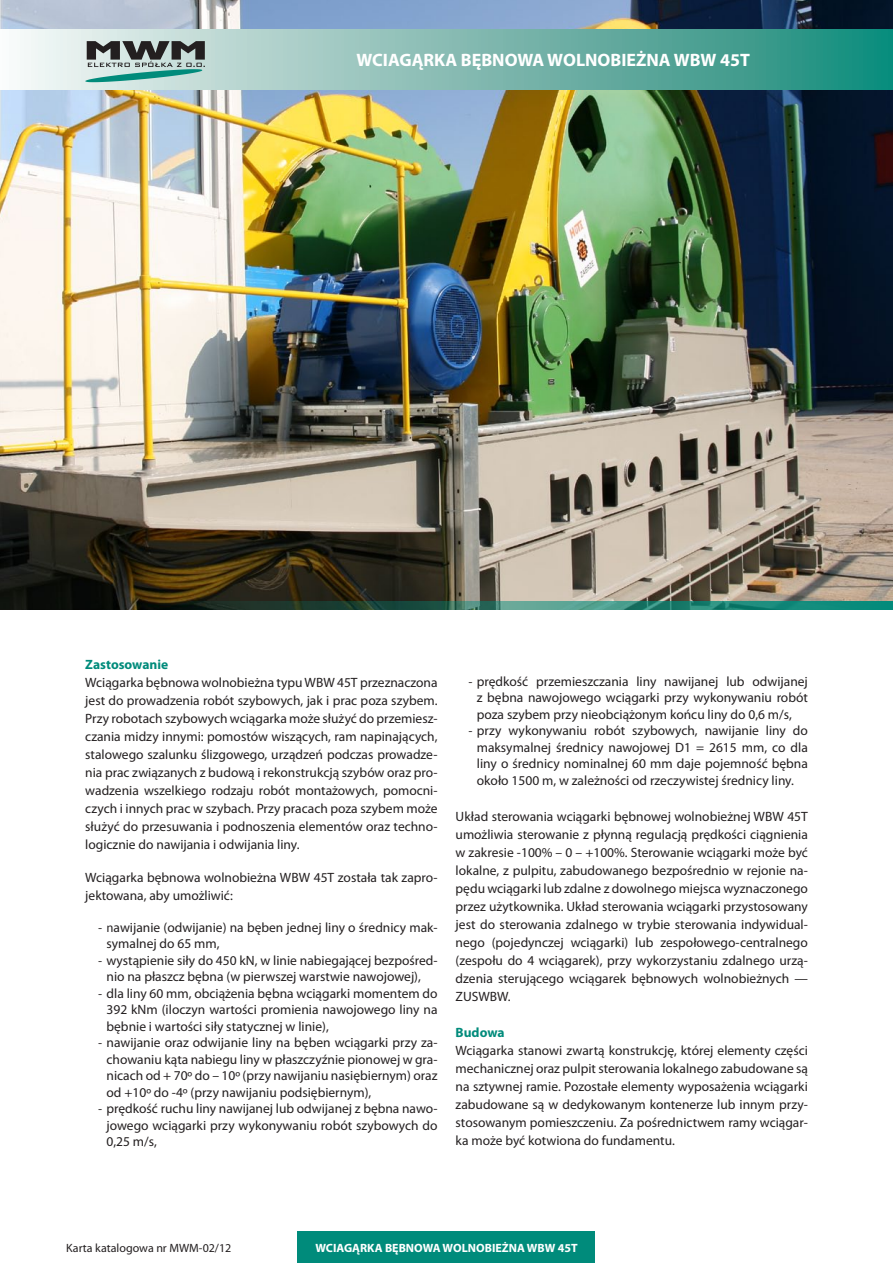
<style>
.page{position:relative;width:893px;height:1263px;background:#fff}
.page>*{position:absolute;margin:0;border:0;box-sizing:border-box;transform-origin:0 0}
.t1{font:700 18px "Myriad Pro";color:#fff}
.Body_Text_Indent{font:13.5px/18px "Myriad Pro";color:#231f20;text-align:justify}
.List_Paragraph{font:13.5px/16.5px "Myriad Pro";color:#231f20;text-align:justify}
.t2{font:700 13.5px "Myriad Pro";color:#008b7b}
.t3{font:700 12px "Myriad Pro";color:#fff}
.t4{font:12px "Myriad Pro";color:#231f20}
.s1{font-family:"Calibri"}
</style>
<div class="page">
<div style="left:298px;top:1231px;width:297px;height:32px;background:#008b7b"></div>
<img style="left:0;top:0;width:893px;height:609px">
<div style="left:0;top:30px;width:893px;height:59px;background:linear-gradient(to right,#f8f5f5,#168877)"></div>
<svg style="left:85px;top:41px;width:120px;height:41px;background:#7d9793"></svg>
<svg style="left:85px;top:601px;width:808px;height:8px;background:#256355"></svg>
<p class="t1" style="left:356px;top:48px;width:395px">WCIAGĄRKA BĘBNOWA WOLNOBIEŻNA WBW 45T</p>
<p class="t2" style="left:85px;top:656px;width:85px">Zastosowanie</p>
<p class="Body_Text_Indent" style="left:85px;top:673px;width:354px">Wciągarka bębnowa wolnobieżna typu WBW 45T przeznaczona jest do prowadzenia robót szybowych, jak i prac poza szybem.<br>Przy robotach szybowych wciągarka może służyć do przemiesz&shy;czania midzy innymi: pomostów wiszących, ram napinających, stalowego szalunku ślizgowego, urządzeń podczas prowadze&shy;nia prac związanych z budową i rekonstrukcją szybów oraz pro&shy;wadzenia wszelkiego rodzaju robót montażowych, pomocni&shy;czych i innych prac w szybach. Przy pracach poza szybem może służyć do przesuwania i podnoszenia elementów oraz techno&shy;logicznie do nawijania i odwijania liny.</p>
<p class="Body_Text_Indent" style="left:85px;top:868px;width:354px">Wciągarka bębnowa wolnobieżna WBW 45T została tak zapro&shy;jektowana, aby umożliwić:</p>
<p class="List_Paragraph" style="left:107px;top:919px;width:333px;text-indent:-9px"><span class="s1">- n</span>awijanie (odwijanie) na bęben jednej liny o średnicy mak&shy;symalnej do 65 mm,</p>
<p class="List_Paragraph" style="left:107px;top:952px;width:333px;text-indent:-9px"><span class="s1">-</span> wystąpienie siły do 450 kN, w linie nabiegającej bezpośred&shy;nio na płaszcz bębna (w pierwszej warstwie nawojowej),</p>
<p class="List_Paragraph" style="left:107px;top:985px;width:333px;text-indent:-9px"><span class="s1">-</span> dla liny 60 mm, obciążenia bębna wciągarki momentem do 392 kNm (iloczyn wartości promienia nawojowego liny na bębnie i wartości siły statycznej w linie),</p>
<p class="List_Paragraph" style="left:107px;top:1034px;width:333px;text-indent:-9px"><span class="s1">-</span> nawijanie oraz odwijanie liny na bęben wciągarki przy za&shy;chowaniu kąta nabiegu liny w płaszczyźnie pionowej w gra&shy;nicach od + 70º do – 10º (przy nawijaniu nasiębiernym) oraz od +10º do -4º (przy nawijaniu podsiębiernym),</p>
<p class="List_Paragraph" style="left:107px;top:1100px;width:333px;text-indent:-9px"><span class="s1">-</span> prędkość ruchu liny nawijanej lub odwijanej z bębna nawo&shy;jowego wciągarki przy wykonywaniu robót szybowych do 0,25 m/s,</p>
<p class="List_Paragraph" style="left:477px;top:673px;width:333px;text-indent:-9px"><span class="s1">-</span> prędkość przemieszczania liny nawijanej lub odwijanej z bębna nawojowego wciągarki przy wykonywaniu robót poza szybem przy nieobciążonym końcu liny do 0,6 m/s,</p>
<p class="List_Paragraph" style="left:477px;top:722px;width:333px;text-indent:-9px"><span class="s1">-</span> przy wykonywaniu robót szybowych, nawijanie liny do maksymalnej średnicy nawojowej D1 = 2615 mm, co dla liny o średnicy nominalnej 60 mm daje pojemność bębna około 1500 m, w zależności od rzeczywistej średnicy liny.</p>
<p class="Body_Text_Indent" style="left:456px;top:807px;width:354px">Układ sterowania wciągarki bębnowej wolnobieżnej WBW 45T umożliwia sterowanie z płynną regulacją prędkości ciągnienia w zakresie -100% – 0 – +100%. Sterowanie wciągarki może być lokalne, z pulpitu, zabudowanego bezpośrednio w rejonie na&shy;pędu wciągarki lub zdalne z dowolnego miejsca wyznaczonego przez użytkownika. Układ sterowania wciągarki przystosowany jest do sterowania zdalnego w trybie sterowania indywidual&shy;nego (pojedynczej wciągarki) lub zespołowego-centralnego (zespołu do 4 wciągarek), przy wykorzystaniu zdalnego urzą&shy;dzenia sterującego wciągarek bębnowych wolnobieżnych — ZUSWBW.</p>
<p class="t2" style="left:456px;top:1023px;width:51px">Budowa</p>
<p class="Body_Text_Indent" style="left:456px;top:1041px;width:354px">Wciągarka stanowi zwartą konstrukcję, której elementy części mechanicznej oraz pulpit sterowania lokalnego zabudowane są na sztywnej ramie. Pozostałe elementy wyposażenia wciągarki zabudowane są w dedykowanym kontenerze lub innym przy&shy;stosowanym pomieszczeniu. Za pośrednictwem ramy wciągar&shy;ka może być kotwiona do fundamentu.</p>
<p class="t4" style="left:66px;top:1240px;width:167px">Karta katalogowa nr MWM-02/12</p>
<p class="t3" style="left:315px;top:1240px;width:264px">WCIAGĄRKA BĘBNOWA WOLNOBIEŻNA WBW 45T</p>
</div>
